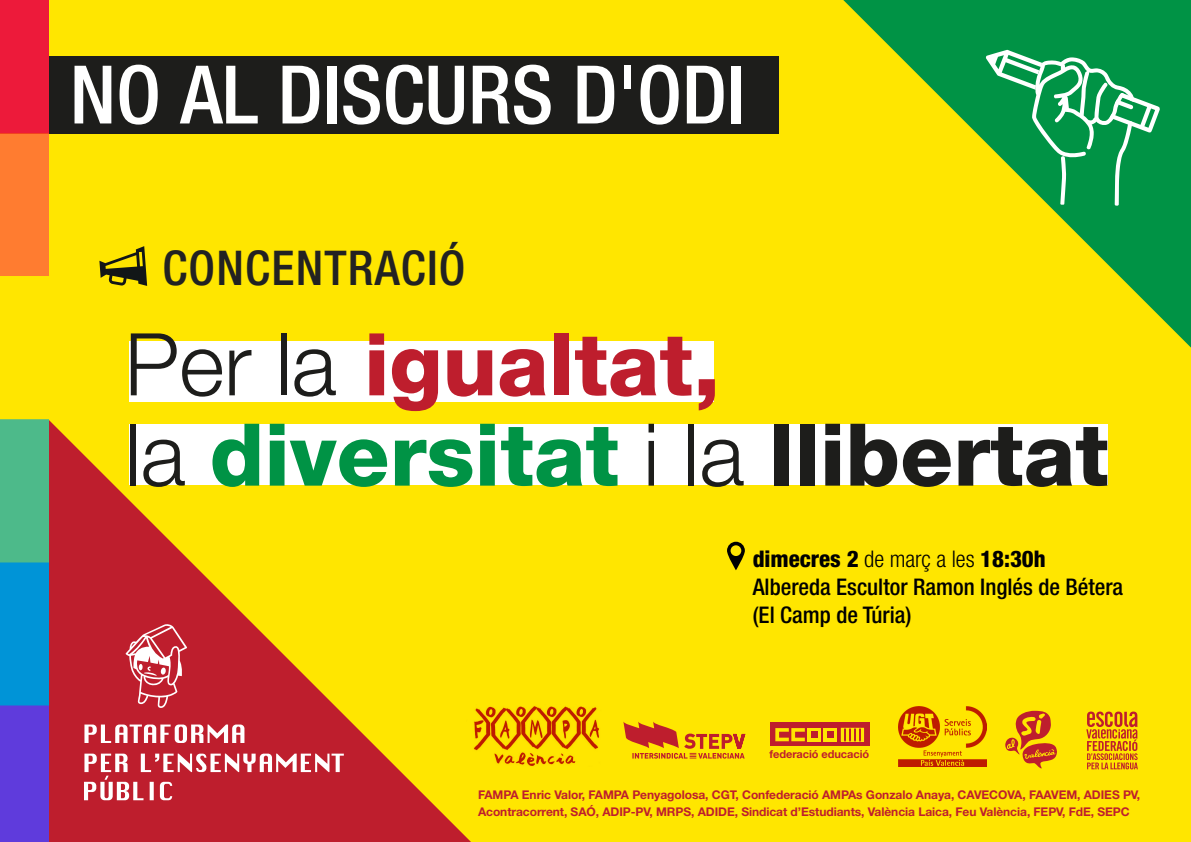
<style>
.page{position:relative;width:1191px;height:842px;background:#ffe600}
.page>*{position:absolute;margin:0;border:0;box-sizing:border-box;transform-origin:0 0}
.t1{font:300 86.7px/90.3px "Helvetica Neue LT Std";color:#1d1d1b}
.t2{font:500 condensed 80.8px "Helvetica Neue LT Std";color:#fff}
.t3{font:500 condensed 48px "Helvetica Neue LT Std";letter-spacing:.025em;color:#222}
.t4{font:500 condensed 22.9px/27.5px "Helvetica Neue LT Std";color:#000}
.t5{font:700 12px/17px "Helvetica Neue LT Std";letter-spacing:-.005em;color:#be1e2d}
.t6{font:700 11px "Helvetica Neue LT Std";letter-spacing:-.005em;color:#be1e2d}
.s1{font-weight:800;color:#be1e2d}
.s2{font-weight:800;color:#009345}
.s3{font-weight:800}
.s4{font-weight:300}
</style>
<div class="page">
<svg style="left:843px;top:0;width:348px;height:348px"></svg>
<svg style="left:49px;top:420px;width:422px;height:422px"></svg>
<div style="left:129px;top:341px;width:585px;height:61px;background:#fff"></div>
<div style="left:129px;top:425px;width:979px;height:60px;background:#fff"></div>
<div style="left:39px;top:56px;width:739px;height:78px;background:#1d1d1b"></div>
<svg style="left:985px;top:49px;width:175px;height:157px;background:#37a85a"></svg>
<svg style="left:125px;top:624px;width:62px;height:84px;background:#ce5561"></svg>
<svg style="left:84px;top:724px;width:260px;height:76px;background:#cb4c58"></svg>
<div style="left:0;top:563px;width:49px;height:143px;background:#0094d7"></div>
<div style="left:0;top:706px;width:49px;height:136px;background:#5f3bdc"></div>
<div style="left:0;top:0;width:49px;height:134px;background:#ed1a3a"></div>
<div style="left:0;top:134px;width:49px;height:143px;background:#ff7c30"></div>
<div style="left:0;top:420px;width:49px;height:143px;background:#4dba8a"></div>
<svg style="left:99px;top:246px;width:48px;height:40px"></svg>
<svg style="left:727px;top:542px;width:18px;height:28px"></svg>
<div style="left:770px;top:722px;width:99px;height:24px;background:#be1e2d"></div>
<svg style="left:775px;top:728px;width:30px;height:13px"></svg>
<svg style="left:841px;top:728px;width:23px;height:13px"></svg>
<div style="left:807px;top:728px;width:14px;height:13px;background:#ffe600"></div>
<svg style="left:811px;top:732px;width:6px;height:6px"></svg>
<div style="left:823px;top:728px;width:14px;height:13px;background:#ffe600"></div>
<svg style="left:827px;top:732px;width:6px;height:6px"></svg>
<svg style="left:623px;top:721px;width:122px;height:38px"></svg>
<svg style="left:1086px;top:711px;width:51px;height:58px"></svg>
<svg style="left:1005px;top:711px;width:52px;height:57px"></svg>
<img style="left:898px;top:706px;width:88px;height:61px">
<img style="left:466px;top:704px;width:133px;height:62px">
<h2 class="t2" style="left:70px;top:47px;width:676px">NO AL DISCURS D'ODI</h2>
<h3 class="t3" style="left:162px;top:239px;width:305px">CONCENTRACIÓ</h3>
<h1 class="t1" style="left:125px;top:317px;width:985px">Per la <span class="s1">igualtat,<br></span>la <span class="s2">diversitat</span> i la <span class="s3">llibertat</span></h1>
<h3 class="t4" style="left:752px;top:545px;width:372px"><span class="s3">dimecres 2</span> <span class="s4">de març a les</span> <span class="s3">18:30h<br></span>Albereda Escultor Ramon Inglés de Bétera (El Camp de Túria)</h3>
<p class="t6" style="left:769px;top:747px;width:101px">federació educació</p>
<p class="t5" style="left:478px;top:785px;width:663px">FAMPA Enric Valor, FAMPA Penyagolosa, CGT, Confederació AMPAs Gonzalo Anaya, CAVECOVA, FAAVEM, ADIES PV,<br>Acontracorrent, SAÓ, ADIP-PV, MRPS, ADIDE, Sindicat d’Estudiants, València Laica, Feu València, FEPV, FdE, SEPC</p>
</div>
